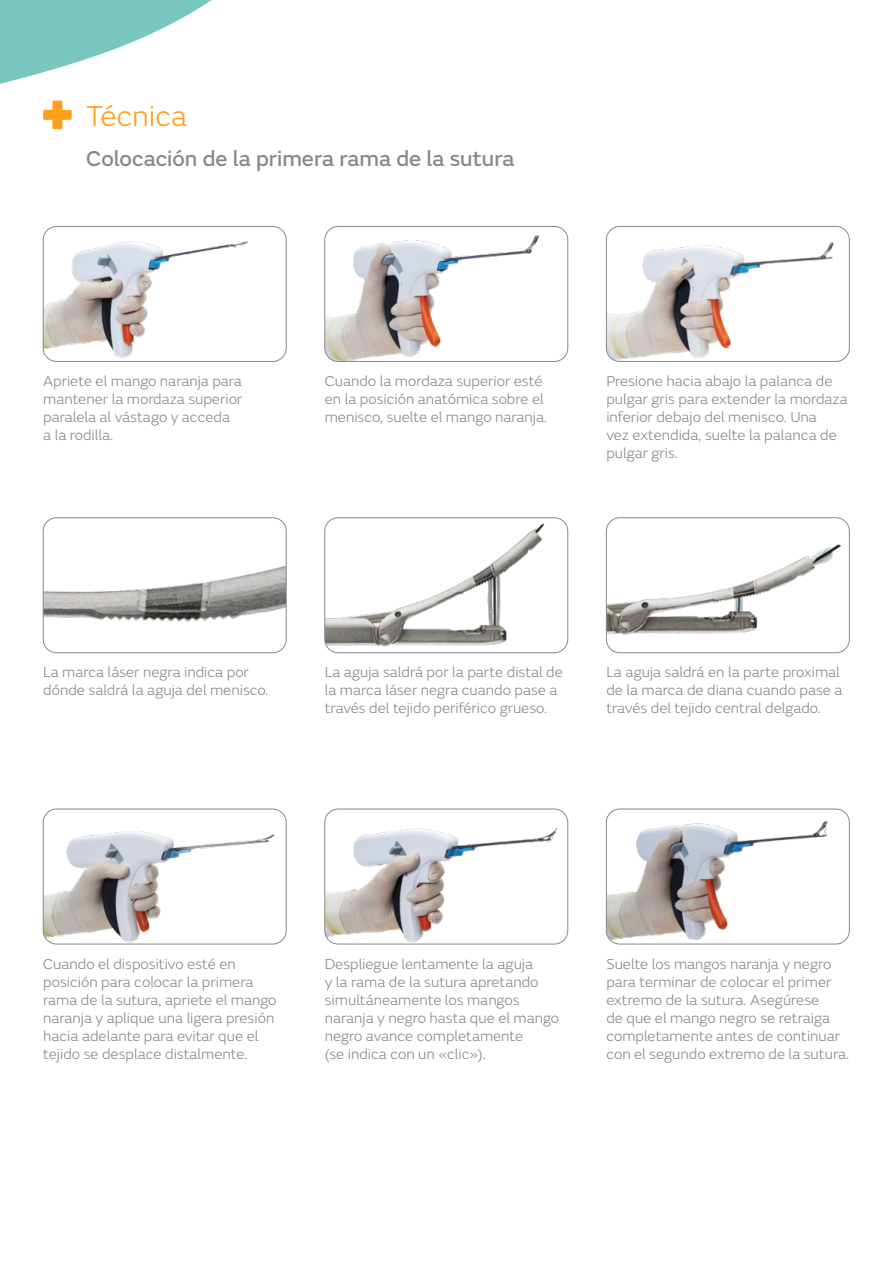
<style>
.page{position:relative;width:893px;height:1263px;background:#fff}
.page>*{position:absolute;margin:0;border:0;box-sizing:border-box;transform-origin:0 0}
.t1{font:300 30px "SN Emeric";color:#ff9e1a}
.t2{font:22.5px "SN Emeric Core";color:#86888c}
.t3{font:300 15px/18px "SN Emeric";color:#878787}
</style>
<div class="page">
<svg style="left:0;top:0;width:212px;height:130px"></svg>
<img style="left:43px;top:226px;width:242px;height:134px">
<div style="left:43px;top:226px;width:244px;height:136px;border:1px solid #86888c;border-radius:14px"></div>
<img style="left:43px;top:519px;width:242px;height:134px">
<div style="left:43px;top:517px;width:244px;height:136px;border:1px solid #86888c;border-radius:14px"></div>
<img style="left:43px;top:809px;width:242px;height:135px">
<div style="left:43px;top:809px;width:244px;height:135px;border:1px solid #86888c;border-radius:14px"></div>
<img style="left:326px;top:226px;width:242px;height:134px">
<div style="left:324px;top:226px;width:244px;height:136px;border:1px solid #86888c;border-radius:14px"></div>
<img style="left:326px;top:519px;width:242px;height:134px">
<div style="left:324px;top:517px;width:244px;height:136px;border:1px solid #86888c;border-radius:14px"></div>
<img style="left:326px;top:809px;width:242px;height:135px">
<div style="left:324px;top:809px;width:244px;height:135px;border:1px solid #86888c;border-radius:14px"></div>
<img style="left:606px;top:226px;width:242px;height:134px">
<div style="left:606px;top:226px;width:244px;height:136px;border:1px solid #86888c;border-radius:14px"></div>
<img style="left:606px;top:519px;width:242px;height:134px">
<div style="left:606px;top:517px;width:244px;height:136px;border:1px solid #86888c;border-radius:14px"></div>
<img style="left:606px;top:809px;width:243px;height:135px">
<div style="left:606px;top:809px;width:244px;height:135px;border:1px solid #86888c;border-radius:14px"></div>
<svg style="left:43px;top:101px;width:29px;height:28px"></svg>
<h1 class="t1" style="left:86px;top:98px;width:102px">Técnica</h1>
<h2 class="t2" style="left:86px;top:145px;width:430px">Colocación de la primera rama de la sutura</h2>
<p class="t3" style="left:43px;top:372px;width:201px">Apriete el mango naranja para mantener la mordaza superior paralela al vástago y acceda<br>a la rodilla.</p>
<p class="t3" style="left:325px;top:372px;width:224px">Cuando la mordaza superior esté en la posición anatómica sobre el menisco, suelte el mango naranja.</p>
<p class="t3" style="left:606px;top:372px;width:243px">Presione hacia abajo la palanca de pulgar gris para extender la mordaza inferior debajo del menisco. Una<br>vez extendida, suelte la palanca de pulgar gris.</p>
<p class="t3" style="left:43px;top:663px;width:227px">La marca láser negra indica por dónde saldrá la aguja del menisco.</p>
<p class="t3" style="left:325px;top:663px;width:240px">La aguja saldrá por la parte distal de la marca láser negra cuando pase a través del tejido periférico grueso.</p>
<p class="t3" style="left:606px;top:663px;width:238px">La aguja saldrá en la parte proximal de la marca de diana cuando pase a través del tejido central delgado.</p>
<p class="t3" style="left:43px;top:954px;width:235px">Cuando el dispositivo esté en posición para colocar la primera rama de la sutura, apriete el mango naranja y aplique una ligera presión hacia adelante para evitar que el tejido se desplace distalmente.</p>
<p class="t3" style="left:325px;top:954px;width:236px">Despliegue lentamente la aguja<br>y la rama de la sutura apretando simultáneamente los mangos naranja y negro hasta que el mango negro avance completamente<br>(se indica con un «clic»).</p>
<p class="t3" style="left:606px;top:954px;width:245px">Suelte los mangos naranja y negro para terminar de colocar el primer extremo de la sutura. Asegúrese<br>de que el mango negro se retraiga completamente antes de continuar con el segundo extremo de la sutura.</p>
</div>
